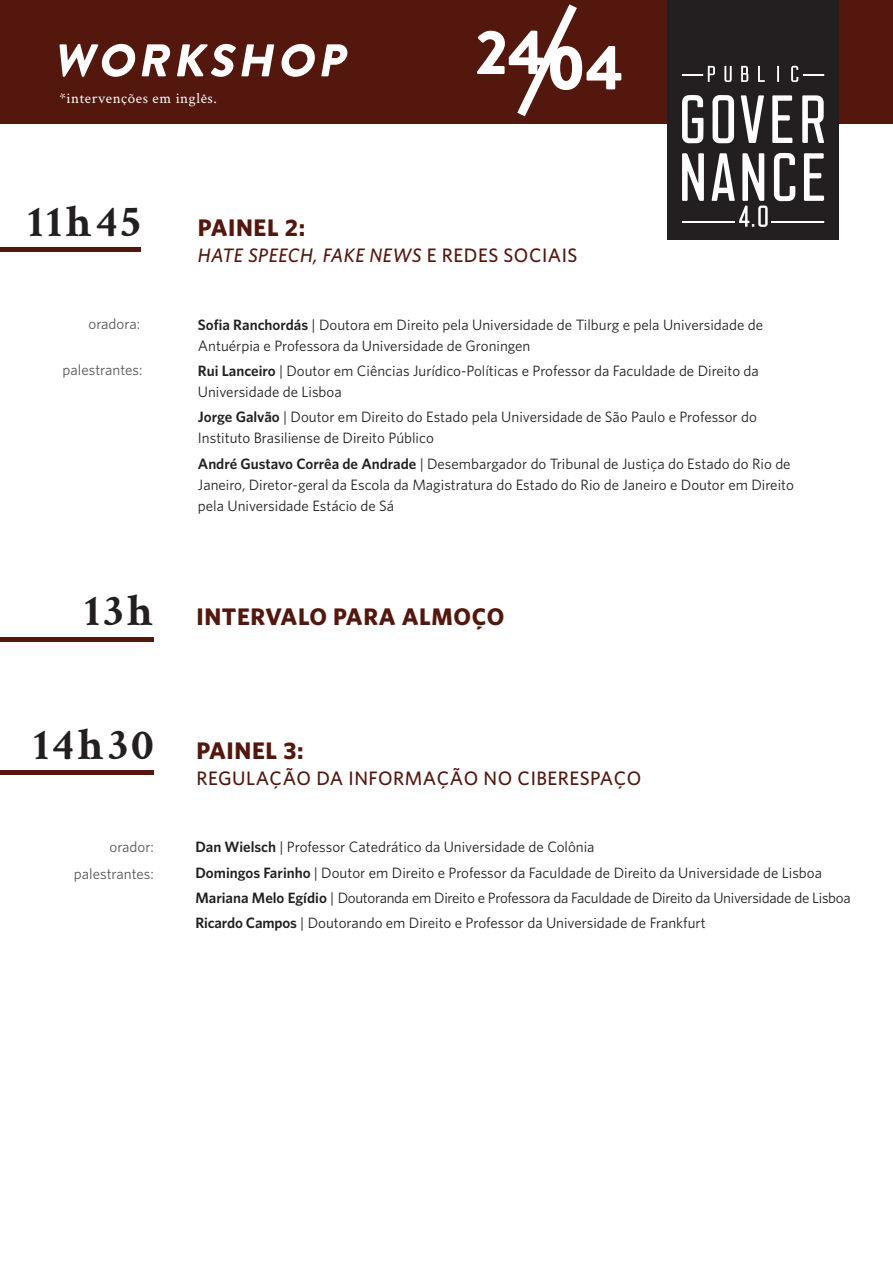
<style>
.page{position:relative;width:893px;height:1263px;background:#fff}
.page>*{position:absolute;margin:0;border:0;box-sizing:border-box;transform-origin:0 0}
.t1{font:900 62.7px "Brandon Grotesque";color:#fff}
.t2{font:700 45px "Crimson Text";letter-spacing:.075em;color:#231f20}
.t3{font:700 24px "Whitney";letter-spacing:.025em;color:#53170e}
.t4{font:500 19.5px "Whitney";letter-spacing:.025em;color:#53170e}
.t5{font:italic 500 19.5px "Whitney";letter-spacing:.025em;color:#53170e}
.t6{font:15px/21px "Whitney";color:#231f20}
.t7{font:15px "Whitney";letter-spacing:-.02em;color:#231f20}
.t8{font:15px "Whitney";color:#57585a}
.t9{font:15px "Crimson Text";letter-spacing:.04em;color:#fff}
.s1{font-style:normal}
.s2{font-weight:600}
</style>
<div class="page">
<div style="left:0;top:0;width:893px;height:123px;background:#53170e"></div>
<svg style="left:510px;top:4px;width:74px;height:120px"></svg>
<svg style="left:59px;top:44px;width:289px;height:33px"></svg>
<hr style="left:0;top:771px;width:154px;height:4px;background:#53170e">
<hr style="left:0;top:637px;width:154px;height:4px;background:#53170e">
<div style="left:667px;top:0;width:172px;height:240px;background:#231f20"></div>
<svg style="left:741px;top:66px;width:7px;height:16px"></svg>
<svg style="left:724px;top:66px;width:8px;height:16px"></svg>
<svg style="left:758px;top:66px;width:7px;height:16px"></svg>
<svg style="left:777px;top:66px;width:2px;height:16px"></svg>
<svg style="left:682px;top:153px;width:22px;height:48px"></svg>
<svg style="left:774px;top:153px;width:21px;height:48px"></svg>
<svg style="left:804px;top:153px;width:21px;height:48px"></svg>
<svg style="left:802px;top:95px;width:22px;height:48px"></svg>
<svg style="left:712px;top:95px;width:22px;height:48px"></svg>
<svg style="left:682px;top:95px;width:21px;height:48px"></svg>
<svg style="left:741px;top:95px;width:23px;height:48px"></svg>
<svg style="left:772px;top:95px;width:20px;height:48px"></svg>
<svg style="left:682px;top:66px;width:33px;height:16px"></svg>
<svg style="left:791px;top:66px;width:33px;height:16px"></svg>
<hr style="left:682px;top:221px;width:53px;height:2px;background:#fff">
<hr style="left:771px;top:221px;width:53px;height:2px;background:#fff">
<svg style="left:711px;top:153px;width:57px;height:74px"></svg>
<hr style="left:0;top:248px;width:140px;height:4px;background:#53170e">
<p class="t9" style="left:60px;top:88px;width:159px">*intervenções em inglês.</p>
<p class="t1" style="left:476px;top:8px;width:71px">24</p>
<p class="t1" style="left:546px;top:23px;width:78px">04</p>
<p class="t2" style="left:28px;top:194px;width:114px">11h45</p>
<p class="t8" style="left:89px;top:315px;width:53px">oradora:</p>
<p class="t8" style="left:63px;top:361px;width:81px">palestrantes:</p>
<p class="t2" style="left:85px;top:583px;width:71px">13h</p>
<p class="t3" style="left:198px;top:213px;width:109px">PAINEL 2:</p>
<p class="t5" style="left:198px;top:243px;width:381px">HATE SPEECH, FAKE NEWS <span class="s1">E REDES SOCIAIS</span></p>
<p class="t6" style="left:198px;top:314px;width:567px"><span class="s2">Sofia Ranchordás</span> | Doutora em Direito pela Universidade de Tilburg e pela Universidade de<br>Antuérpia e Professora da Universidade de Groningen</p>
<p class="t6" style="left:198px;top:360px;width:562px"><span class="s2">Rui Lanceiro</span> | Doutor em Ciências Jurídico-Políticas e Professor da Faculdade de Direito da<br>Universidade de Lisboa</p>
<p class="t6" style="left:198px;top:406px;width:561px"><span class="s2">Jorge Galvão</span> | Doutor em Direito do Estado pela Universidade de São Paulo e Professor do<br>Instituto Brasiliense de Direito Público</p>
<p class="t6" style="left:198px;top:453px;width:597px"><span class="s2">André Gustavo Corrêa de Andrade</span> | Desembargador do Tribunal de Justiça do Estado do Rio de<br>Janeiro, Diretor-geral da Escola da Magistratura do Estado do Rio de Janeiro e Doutor em Direito pela Universidade Estácio de Sá</p>
<p class="t3" style="left:196px;top:602px;width:310px">INTERVALO PARA ALMOÇO</p>
<p class="t2" style="left:34px;top:717px;width:122px">14h30</p>
<p class="t8" style="left:109px;top:838px;width:46px">orador:</p>
<p class="t8" style="left:74px;top:865px;width:81px">palestrantes:</p>
<p class="t3" style="left:196px;top:736px;width:109px">PAINEL 3:</p>
<p class="t4" style="left:196px;top:766px;width:446px">REGULAÇÃO DA INFORMAÇÃO NO CIBERESPAÇO</p>
<p class="t6" style="left:195px;top:836px;width:401px"><span class="s2">Dan Wielsch</span> | Professor Catedrático da Universidade de Colônia</p>
<p class="t6" style="left:195px;top:861px;width:628px"><span class="s2">Domingos Farinho</span> | Doutor em Direito e Professor da Faculdade de Direito da Universidade de Lisboa</p>
<p class="t7" style="left:195px;top:889px;width:657px"><span class="s2">Mariana Melo Egídio</span> | Doutoranda em Direito e Professora da Faculdade de Direito da Universidade de Lisboa</p>
<p class="t6" style="left:195px;top:912px;width:512px"><span class="s2">Ricardo Campos</span> | Doutorando em Direito e Professor da Universidade de Frankfurt</p>
</div>
